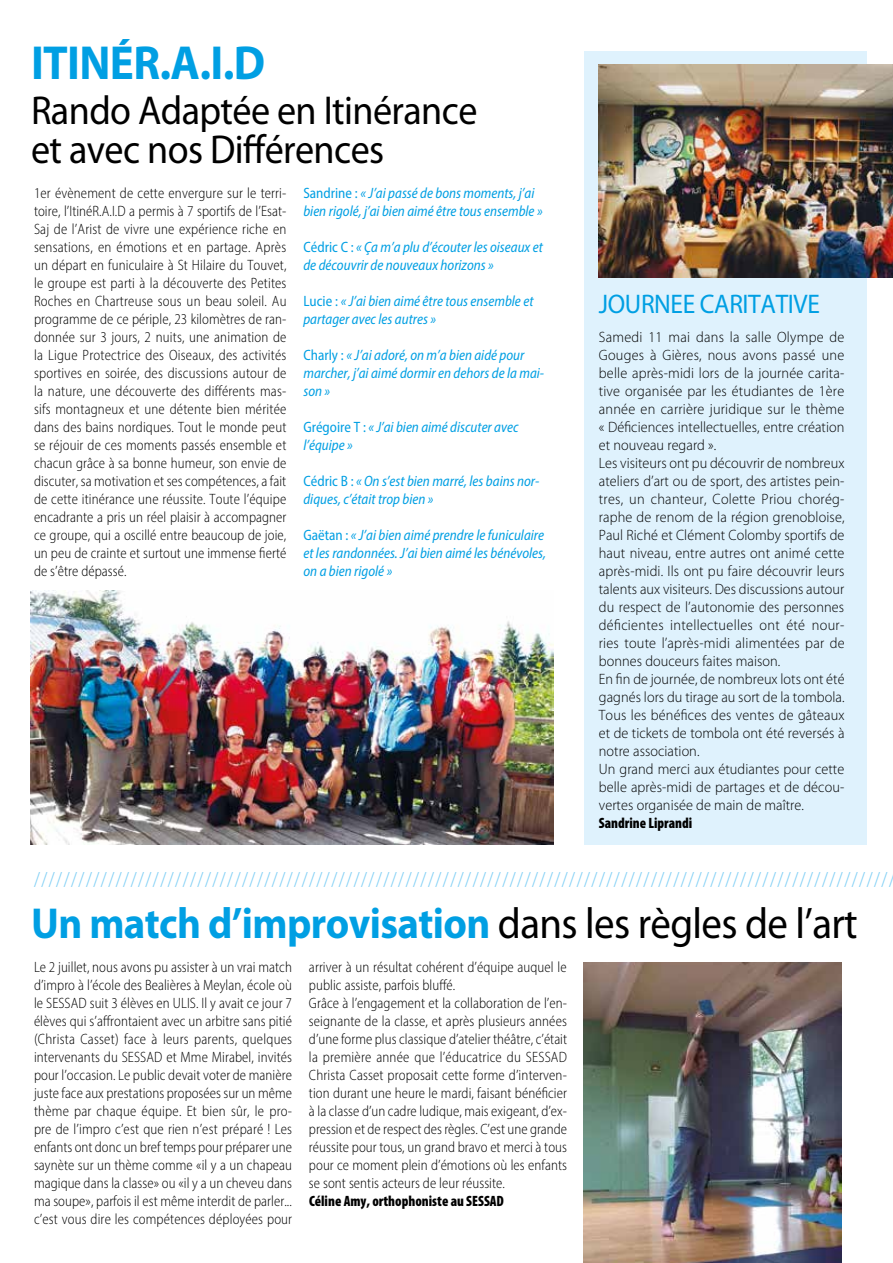
<style>
.page{position:relative;width:893px;height:1263px;background:#fff}
.page>*{position:absolute;margin:0;border:0;box-sizing:border-box;transform-origin:0 0}
.t1{font:700 48px "Myriad Pro";letter-spacing:-.015em;color:#009fe3;scale:.94 1}
.t2{font:700 43.5px "Myriad Pro";letter-spacing:-.015em;color:#009fe3;scale:.94 1}
.t3{font:40.5px/39px "Myriad Pro";letter-spacing:-.015em;color:#000;scale:.94 1}
.t4{font:27px "Myriad Pro";letter-spacing:-.015em;color:#009fe3;scale:.94 1}
.t5{font:300 condensed 18px "Univers LT Std";color:#83d0f5}
.t6{font:300 semi-condensed 15px/18px "Myriad Pro";letter-spacing:.005em;color:#000;text-align:justify;scale:.95 1}
.t7{font:300 15px/18px "Myriad Pro";letter-spacing:.005em;color:#000;scale:.95 1}
.t8{font:italic semi-condensed 15px/18px "Myriad Pro";color:#009fe3;scale:.95 1}
.t9{font:900 condensed 15px "Myriad Pro";color:#000;scale:.96 1}
.s1{font-style:normal}
.s2{font-weight:400;color:#000}
</style>
<div class="page">
<img style="left:31px;top:591px;width:522px;height:254px">
<div style="left:584px;top:51px;width:282px;height:794px;background:#dff2fd"></div>
<img style="left:584px;top:962px;width:258px;height:301px">
<img style="left:599px;top:65px;width:294px;height:212px">
<h1 class="t1" style="left:31px;top:35px;width:250px">ITINÉR.A.I.D</h1>
<h3 class="t3" style="left:31px;top:91px;width:476px">Rando Adaptée en Itinérance et avec nos Différences</h3>
<p class="t6" style="left:34px;top:184px;width:267px">1er évènement de cette envergure sur le terri&shy;toire, l’ItinéR.A.I.D a permis à 7 sportifs de l’Esat-Saj de l’Arist de vivre une expérience riche en sensations, en émotions et en partage. Après un départ en funiculaire à St Hilaire du Touvet, le groupe est parti à la découverte des Petites Roches en Chartreuse sous un beau soleil. Au programme de ce périple, 23 kilomètres de ran&shy;donnée sur 3 jours, 2 nuits, une animation de la Ligue Protectrice des Oiseaux, des activités sportives en soirée, des discussions autour de la nature, une découverte des différents mas&shy;sifs montagneux et une détente bien méritée dans des bains nordiques. Tout le monde peut se réjouir de ces moments passés ensemble et chacun grâce à sa bonne humeur, son envie de discuter, sa motivation et ses compétences, a fait de cette itinérance une réussite. Toute l’équipe encadrante a pris un réel plaisir à accompagner ce groupe, qui a oscillé entre beaucoup de joie, un peu de crainte et surtout une immense fierté de s’être dépassé.</p>
<p class="t8" style="left:303px;top:184px;width:253px"><span class="s1">Sandrine :</span> « J’ai passé de bons moments, j’ai bien rigolé, j’ai bien aimé être tous ensemble »</p>
<p class="t8" style="left:303px;top:238px;width:254px"><span class="s1">Cédric C :</span> « Ça m’a plu d’écouter les oiseaux et de découvrir de nouveaux horizons »</p>
<p class="t8" style="left:303px;top:292px;width:244px"><span class="s1">Lucie :</span> « J’ai bien aimé être tous ensemble et partager avec les autres »</p>
<p class="t8" style="left:303px;top:346px;width:255px"><span class="s1">Charly :</span> « J’ai adoré, on m’a bien aidé pour marcher, j’ai aimé dormir en dehors de la mai&shy;son »</p>
<p class="t8" style="left:303px;top:418px;width:228px"><span class="s1">Grégoire T :</span> « J’ai bien aimé discuter avec l’équipe »</p>
<p class="t8" style="left:303px;top:472px;width:250px"><span class="s1">Cédric B :</span> « On s’est bien marré, les bains nor&shy;diques, c’était trop bien »</p>
<p class="t8" style="left:303px;top:526px;width:257px"><span class="s1">Gaëtan :</span> « J’ai bien aimé prendre le funiculaire et les randonnées. J’ai bien aimé les bénévoles, on a bien rigolé »</p>
<h3 class="t4" style="left:599px;top:289px;width:237px">JOURNEE CARITATIVE</h3>
<p class="t7" style="left:599px;top:328px;width:260px">Samedi 11 mai dans la salle Olympe de Gouges à Gières, nous avons passé une belle après-midi lors de la journée carita&shy;tive organisée par les étudiantes de 1ère année en carrière juridique sur le thème « Déficiences intellectuelles, entre création et nouveau regard ».<br>Les visiteurs ont pu découvrir de nombreux ateliers d’art ou de sport, des artistes pein&shy;tres, un chanteur, Colette Priou chorég&shy;raphe de renom de la région grenobloise, Paul Riché et Clément Colomby sportifs de haut niveau, entre autres ont animé cette après-midi. Ils ont pu faire découvrir leurs talents aux visiteurs. Des discussions autour du respect de l’autonomie des personnes déficientes intellectuelles ont été nour&shy;ries toute l’après-midi alimentées par de bonnes douceurs faites maison.<br>En fin de journée, de nombreux lots ont été gagnés lors du tirage au sort de la tombola.<br>Tous les bénéfices des ventes de gâteaux et de tickets de tombola ont été reversés à notre association.<br>Un grand merci aux étudiantes pour cette belle après-midi de partages et de décou&shy;vertes organisée de main de maître.</p>
<p class="t9" style="left:599px;top:813px;width:99px">Sandrine Liprandi</p>
<p class="t5" style="left:34px;top:868px;width:862px">////////////////////////////////////////////////////////////////////////////////////////////////////////////////////</p>
<h2 class="t2" style="left:31px;top:899px;width:881px">Un match d’improvisation <span class="s2">dans les règles de l’art</span></h2>
<p class="t6" style="left:34px;top:958px;width:273px">Le 2 juillet, nous avons pu assister à un vrai match d’impro à l’école des Bealières à Meylan, école où le SESSAD suit 3 élèves en ULIS. Il y avait ce jour 7 élèves qui s’affrontaient avec un arbitre sans pitié (Christa Casset) face à leurs parents, quelques intervenants du SESSAD et Mme Mirabel, invités pour l’occasion. Le public devait voter de manière juste face aux prestations proposées sur un même thème par chaque équipe. Et bien sûr, le pro&shy;pre de l’impro c’est que rien n’est préparé ! Les enfants ont donc un bref temps pour préparer une saynète sur un thème comme «il y a un chapeau magique dans la classe» ou «il y a un cheveu dans ma soupe», parfois il est même interdit de parler... c’est vous dire les compétences déployées pour</p>
<p class="t6" style="left:309px;top:958px;width:273px;text-align:left">arriver à un résultat cohérent d’équipe auquel le public assiste, parfois bluffé.<br>Grâce à l’engagement et la collaboration de l’en&shy;seignante de la classe, et après plusieurs années d’une forme plus classique d’atelier théâtre, c’était la première année que l’éducatrice du SESSAD Christa Casset proposait cette forme d’interven&shy;tion durant une heure le mardi, faisant bénéficier à la classe d’un cadre ludique, mais exigeant, d’ex&shy;pression et de respect des règles. C’est une grande réussite pour tous, un grand bravo et merci à tous pour ce moment plein d’émotions où les enfants se sont sentis acteurs de leur réussite.</p>
<p class="t9" style="left:309px;top:1191px;width:205px">Céline Amy, orthophoniste au SESSAD</p>
</div>
